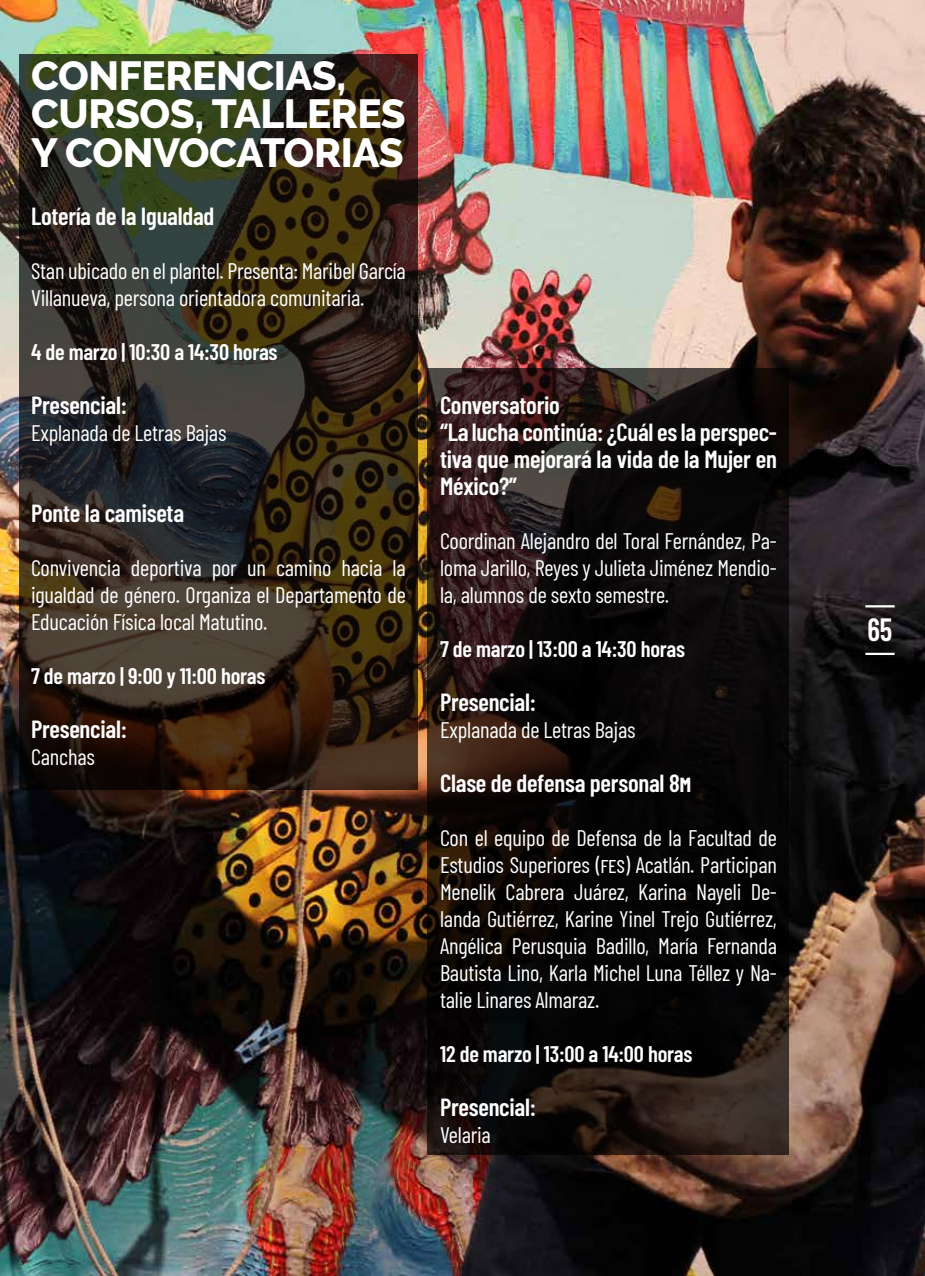
<style>
.page{position:relative;width:925px;height:1276px;background:#fff}
.page>*{position:absolute;margin:0;border:0;box-sizing:border-box;transform-origin:0 0}
.t1{font:800 40.5px/38.2px "Raleway";letter-spacing:-.01em;color:#fff}
.t2{font:600 32.18px "Barlow Condensed";color:#fff;scale:.91 1}
.t3{font:600 24.75px/27px "Barlow Condensed";letter-spacing:-.01em;color:#fff}
.t4{font:22.5px/27px "Barlow Condensed";letter-spacing:-.01em;color:#fff;text-align:justify}
.t5{font:600 22.5px "Barlow Condensed";letter-spacing:-.01em;color:#fff}
</style>
<div class="page">
<img style="left:0;top:0;width:925px;height:1276px">
<hr style="left:865px;top:605px;width:29px;height:2px;background:#fff">
<hr style="left:865px;top:653px;width:29px;height:2px;background:#fff">
<svg style="left:427px;top:368px;width:362px;height:786px;background:#130d0c"></svg>
<svg style="left:19px;top:54px;width:399px;height:735px;background:#312a1d"></svg>
<h1 class="t1" style="left:31px;top:57px;width:376px">CONFERENCIAS,<br>CURSOS, TALLERES<br>Y CONVOCATORIAS</h1>
<p class="t3" style="left:31px;top:201px;width:185px">Lotería de la Igualdad</p>
<p class="t4" style="left:31px;top:256px;width:376px">Stan ubicado en el plantel. Presenta: Maribel García<br>Villanueva, persona orientadora comunitaria.</p>
<p class="t5" style="left:31px;top:336px;width:248px">4 de marzo | 10:30 a 14:30 horas</p>
<p class="t3" style="left:31px;top:390px;width:97px">Presencial:</p>
<p class="t4" style="left:31px;top:418px;width:197px">Explanada de Letras Bajas</p>
<p class="t3" style="left:31px;top:498px;width:155px">Ponte la camiseta</p>
<p class="t4" style="left:31px;top:553px;width:376px">Convivencia deportiva por un camino hacia la igualdad de género. Organiza el Departamento de Educación Física local Matutino.</p>
<p class="t5" style="left:31px;top:660px;width:236px">7 de marzo | 9:00 y 11:00 horas</p>
<p class="t3" style="left:31px;top:714px;width:97px">Presencial:</p>
<p class="t4" style="left:31px;top:742px;width:65px">Canchas</p>
<p class="t3" style="left:440px;top:390px;width:338px">Conversatorio<br>“La lucha continúa: ¿Cuál es la perspec&shy;tiva que mejorará la vida de la Mujer en<br>México?”</p>
<p class="t4" style="left:440px;top:526px;width:338px">Coordinan Alejandro del Toral Fernández, Pa&shy;loma Jarillo, Reyes y Julieta Jiménez Mendio&shy;la, alumnos de sexto semestre.</p>
<p class="t5" style="left:440px;top:633px;width:246px">7 de marzo | 13:00 a 14:30 horas</p>
<p class="t3" style="left:440px;top:687px;width:97px">Presencial:</p>
<p class="t4" style="left:440px;top:715px;width:197px">Explanada de Letras Bajas</p>
<p class="t3" style="left:440px;top:768px;width:253px">Clase de defensa personal 8m</p>
<p class="t4" style="left:440px;top:823px;width:338px">Con el equipo de Defensa de la Facultad de Estudios Superiores (fes) Acatlán. Participan Menelik Cabrera Juárez, Karina Nayeli De&shy;landa Gutiérrez, Karine Yinel Trejo Gutiérrez, Angélica Perusquia Badillo, María Fernanda Bautista Lino, Karla Michel Luna Téllez y Na&shy;talie Linares Almaraz.</p>
<p class="t5" style="left:440px;top:1038px;width:254px">12 de marzo | 13:00 a 14:00 horas</p>
<p class="t3" style="left:440px;top:1092px;width:97px">Presencial:</p>
<p class="t4" style="left:440px;top:1120px;width:52px">Velaria</p>
<h2 class="t2" style="left:867px;top:607px;width:29px">65</h2>
</div>
